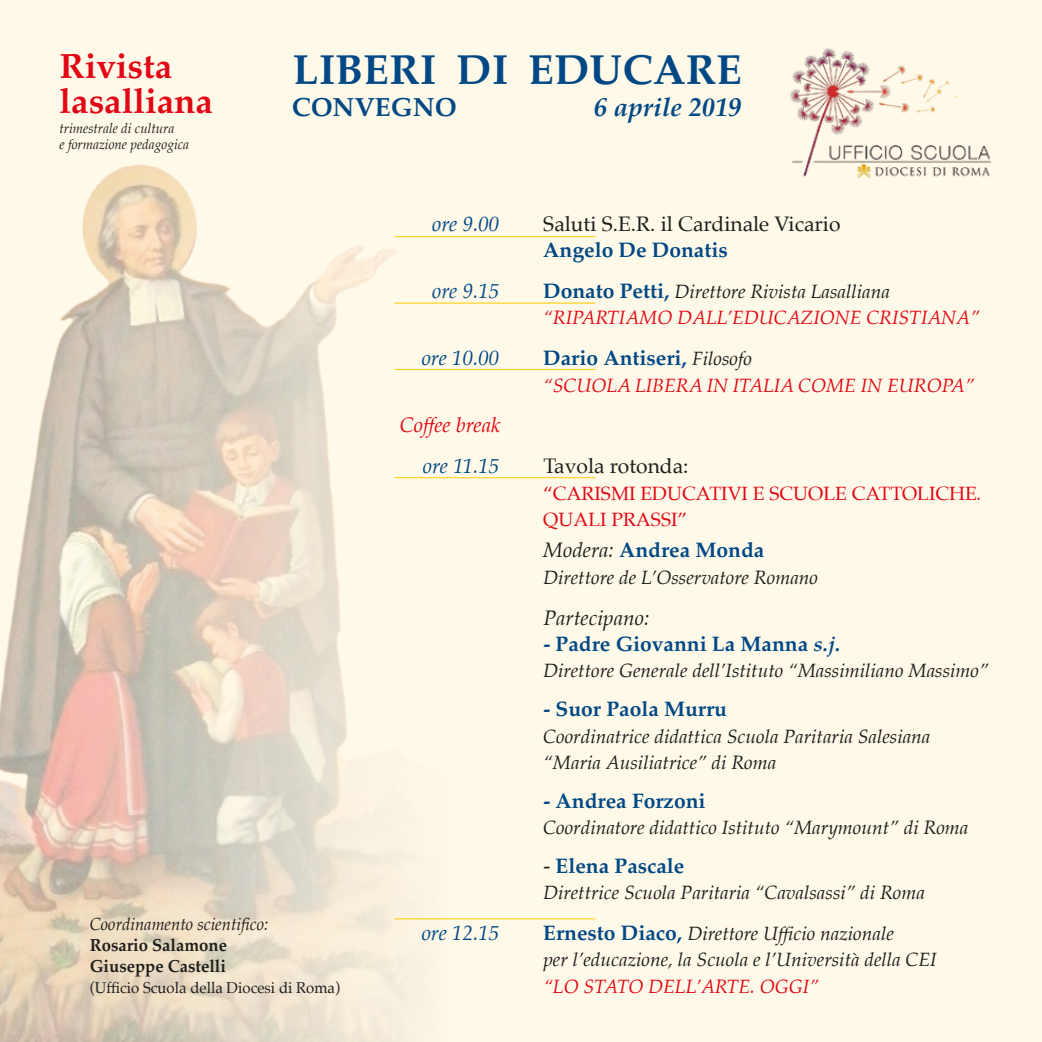
<style>
.page{position:relative;width:1042px;height:1042px;background:#fff9e9}
.page>*{position:absolute;margin:0;border:0;box-sizing:border-box;transform-origin:0 0}
.t1{font:700 42px "Palatino";letter-spacing:.005em;color:#004885}
.t2{font:700 35px/35px "Palatino";color:#e30614}
.t3{font:italic 700 26.25px "Palatino";color:#004885}
.t4{font:700 26.25px "Palatino";color:#004885}
.t5{font:700 21px "Palatino";color:#004885}
.t6{font:21px "Palatino";color:#1d1d1b}
.t7{font:italic 21px "Palatino";color:#004885}
.t8{font:italic 21px "Palatino";color:#1d1d1b}
.t9{font:italic 21px "Palatino";color:#e30614}
.t10{font:italic 19.25px/26.4px "Palatino";color:#1d1d1b}
.t11{font:italic 19.25px/26.4px "Palatino";color:#e30614}
.t12{font:19.25px/26.4px "Palatino";color:#e30614}
.t13{font:700 17.5px/21px "Palatino";color:#1d1d1b;scale:.95 1}
.t14{font:italic 17.5px "Palatino";color:#1d1d1b;scale:.95 1}
.t15{font:15.75px "Palatino";color:#1d1d1b;scale:.95 1}
.t16{font:italic 14px/15.8px "Palatino";color:#1d1d1b;scale:.95 1}
.s1{font-weight:700;font-style:normal;font-size:21px;color:#004885}
.s2{color:#1d1d1b}
.s3{font-weight:400;font-style:italic;font-size:19.25px;color:#1d1d1b}
.s4{font-style:italic}
.s5{font-weight:400;font-style:italic;color:#1d1d1b}
</style>
<div class="page">
<img style="left:790px;top:48px;width:201px;height:130px">
<img style="left:0;top:164px;width:454px;height:878px">
<hr style="left:394px;top:236px;width:201px;height:1px;background:#fc0">
<hr style="left:394px;top:303px;width:201px;height:1px;background:#fc0">
<hr style="left:394px;top:369px;width:201px;height:1px;background:#fc0">
<hr style="left:394px;top:477px;width:201px;height:1px;background:#fc0">
<hr style="left:394px;top:918px;width:201px;height:1px;background:#fc0">
<h2 class="t2" style="left:60px;top:48px;width:155px">Rivista lasalliana</h2>
<p class="t16" style="left:60px;top:120px;width:138px">trimestrale di cultura<br>e formazione pedagogica</p>
<h1 class="t1" style="left:293px;top:34px;width:451px">LIBERI DI EDUCARE</h1>
<h3 class="t4" style="left:292px;top:85px;width:166px">CONVEGNO</h3>
<h3 class="t3" style="left:594px;top:85px;width:149px">6 aprile 2019</h3>
<p class="t14" style="left:90px;top:909px;width:189px">Coordinamento scientifico:</p>
<p class="t13" style="left:90px;top:934px;width:146px">Rosario Salamone<br>Giuseppe Castelli</p>
<p class="t15" style="left:90px;top:974px;width:265px">(Ufficio Scuola della Diocesi di Roma)</p>
<p class="t7" style="left:432px;top:206px;width:69px">ore 9.00</p>
<p class="t6" style="left:543px;top:206px;width:299px">Saluti S.E.R. il Cardinale Vicario</p>
<p class="t5" style="left:543px;top:232px;width:186px">Angelo De Donatis</p>
<p class="t7" style="left:432px;top:273px;width:69px">ore 9.15</p>
<p class="t11" style="left:543px;top:278px;width:438px"><span class="s1">Donato Petti,</span> <span class="s2">Direttore Rivista Lasalliana </span>“RIPARTIAMO DALL’EDUCAZIONE CRISTIANA”</p>
<p class="t7" style="left:422px;top:340px;width:79px">ore 10.00</p>
<p class="t5" style="left:543px;top:340px;width:210px">Dario Antiseri, <span class="s3">Filosofo</span></p>
<p class="t11" style="left:543px;top:371px;width:433px">“SCUOLA LIBERA IN ITALIA COME IN EUROPA”</p>
<p class="t9" style="left:400px;top:407px;width:102px">Coffee break</p>
<p class="t7" style="left:423px;top:448px;width:78px">ore 11.15</p>
<p class="t6" style="left:543px;top:448px;width:147px">Tavola rotonda:</p>
<p class="t12" style="left:543px;top:480px;width:440px">“CARISMI EDUCATIVI E SCUOLE CATTOLICHE<span class="s4">.<br></span>QUALI PRASSI”</p>
<p class="t5" style="left:543px;top:532px;width:223px"><span class="s5">Modera:</span> Andrea Monda</p>
<p class="t10" style="left:543px;top:564px;width:276px">Direttore de L’Osservatore Romano</p>
<p class="t8" style="left:543px;top:600px;width:107px">Partecipano:</p>
<p class="t5" style="left:543px;top:626px;width:298px">- Padre Giovanni La Manna <span class="s4">s.j.</span></p>
<p class="t10" style="left:543px;top:657px;width:447px">Direttore Generale dell’Istituto “Massimiliano Massimo”</p>
<p class="t5" style="left:543px;top:691px;width:185px">- Suor Paola Murru</p>
<p class="t10" style="left:543px;top:722px;width:389px">Coordinatrice didattica Scuola Paritaria Salesiana “Maria Ausiliatrice” di Roma</p>
<p class="t5" style="left:543px;top:782px;width:164px">- Andrea Forzoni</p>
<p class="t10" style="left:543px;top:814px;width:427px">Coordinatore didattico Istituto “Marymount” di Roma</p>
<p class="t5" style="left:543px;top:847px;width:143px"><span class="s5">-</span> Elena Pascale</p>
<p class="t10" style="left:543px;top:879px;width:383px">Direttrice Scuola Paritaria “Cavalsassi” di Roma</p>
<p class="t7" style="left:422px;top:915px;width:79px">ore 12.15</p>
<p class="t10" style="left:543px;top:920px;width:395px"><span class="s1">Ernesto Diaco,</span> Direttore Ufficio nazionale<br>per l’educazione, la Scuola e l’Università della CEI</p>
<p class="t11" style="left:543px;top:973px;width:277px">“LO STATO DELL’ARTE. OGGI”</p>
</div>
